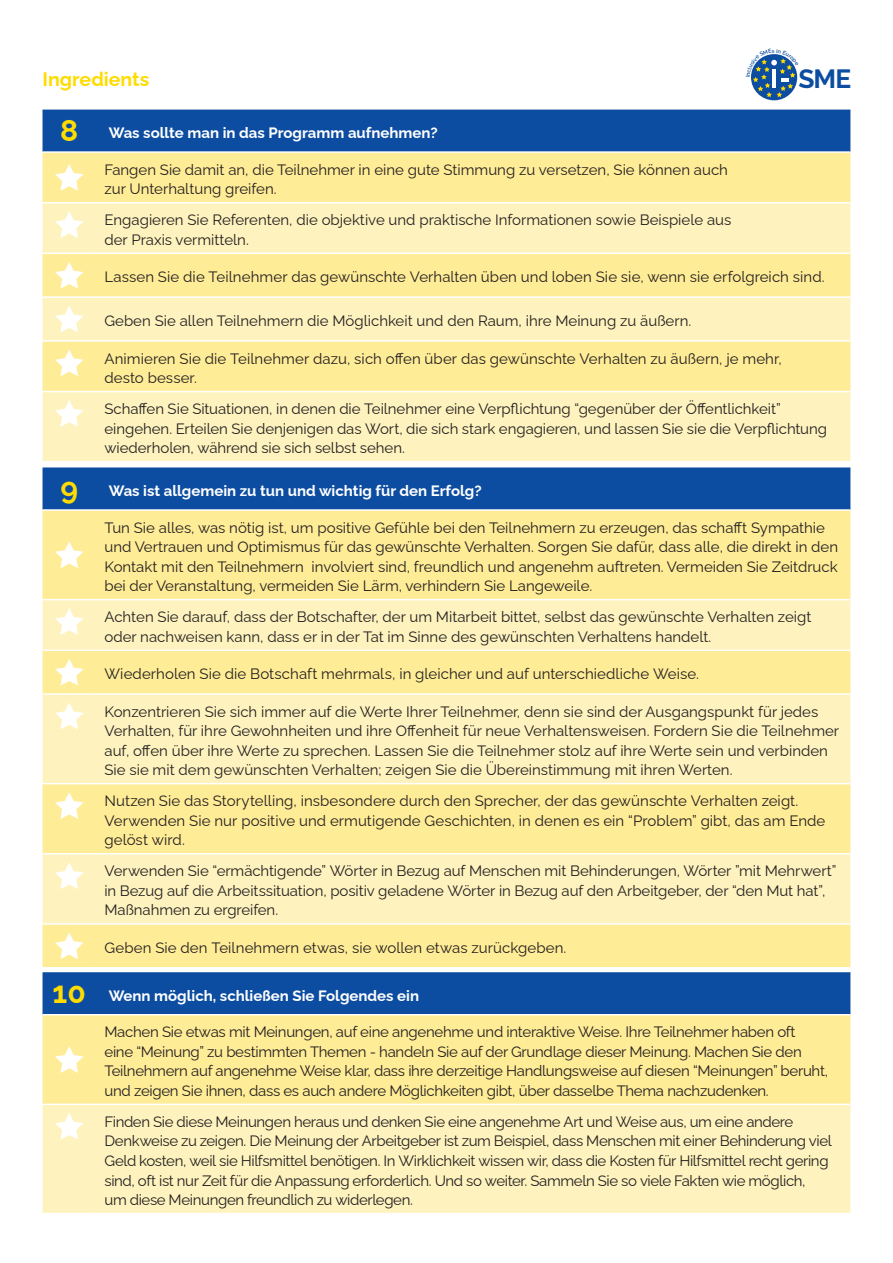
<style>
.page{position:relative;width:893px;height:1263px;background:#fff}
.page>*{position:absolute;margin:0;border:0;box-sizing:border-box;transform-origin:0 0}
.t1{font:700 30px "Raleway";color:#ffdc01}
.t2{font:700 26.25px "Raleway";color:#0d4da1}
.t3{font:700 19.5px "Raleway";color:#ffdc01}
.t4{font:15px/19.5px "Raleway";color:#231f20}
.t5{font:15px/19.5px "Raleway";letter-spacing:-.025em;color:#231f20}
.t6{font:15px/19.5px "Raleway";letter-spacing:-.02em;color:#231f20}
.t7{font:700 15px "Raleway";color:#fff}
</style>
<div class="page">
<div style="left:751px;top:54px;width:46px;height:46px;background:#0d4da1;border-radius:50%"></div>
<div style="left:43px;top:110px;width:807px;height:41px;background:#0d4da1"></div>
<div style="left:43px;top:153px;width:807px;height:49px;background:#ffec96"></div>
<svg style="left:43px;top:203px;width:807px;height:258px;background:#fef0b0"></svg>
<hr style="left:43px;top:253px;width:53px;height:1px;background:#fff">
<hr style="left:96px;top:253px;width:754px;height:1px;background:#fff">
<hr style="left:43px;top:296px;width:53px;height:2px;background:#fff">
<hr style="left:96px;top:296px;width:754px;height:2px;background:#fff">
<hr style="left:43px;top:340px;width:53px;height:2px;background:#fff">
<hr style="left:96px;top:340px;width:754px;height:2px;background:#fff">
<hr style="left:43px;top:391px;width:53px;height:1px;background:#fff">
<hr style="left:96px;top:391px;width:754px;height:1px;background:#fff">
<svg style="left:55px;top:164px;width:28px;height:27px"></svg>
<svg style="left:55px;top:211px;width:28px;height:27px"></svg>
<svg style="left:55px;top:262px;width:28px;height:27px"></svg>
<svg style="left:55px;top:306px;width:28px;height:26px"></svg>
<svg style="left:55px;top:349px;width:28px;height:27px"></svg>
<svg style="left:55px;top:400px;width:28px;height:27px"></svg>
<div style="left:43px;top:972px;width:807px;height:42px;background:#0d4da1"></div>
<div style="left:43px;top:1015px;width:807px;height:88px;background:#ffec96"></div>
<div style="left:43px;top:1105px;width:807px;height:108px;background:#fef3be"></div>
<svg style="left:55px;top:1046px;width:28px;height:27px"></svg>
<svg style="left:55px;top:1113px;width:28px;height:27px"></svg>
<div style="left:43px;top:467px;width:807px;height:42px;background:#0d4da1"></div>
<div style="left:43px;top:511px;width:807px;height:456px;background:#ffec96"></div>
<svg style="left:43px;top:600px;width:807px;height:323px;background:#fef0b0"></svg>
<hr style="left:43px;top:599px;width:53px;height:1px;background:#fff">
<hr style="left:96px;top:599px;width:754px;height:1px;background:#fff">
<hr style="left:43px;top:649px;width:53px;height:2px;background:#fff">
<hr style="left:96px;top:649px;width:754px;height:2px;background:#fff">
<hr style="left:43px;top:693px;width:53px;height:2px;background:#fff">
<hr style="left:96px;top:693px;width:754px;height:2px;background:#fff">
<hr style="left:43px;top:783px;width:53px;height:1px;background:#fff">
<hr style="left:96px;top:783px;width:754px;height:1px;background:#fff">
<hr style="left:43px;top:853px;width:53px;height:1px;background:#fff">
<hr style="left:96px;top:853px;width:754px;height:1px;background:#fff">
<hr style="left:43px;top:923px;width:53px;height:2px;background:#fff">
<hr style="left:96px;top:923px;width:754px;height:2px;background:#fff">
<svg style="left:55px;top:541px;width:28px;height:27px"></svg>
<svg style="left:55px;top:608px;width:28px;height:27px"></svg>
<svg style="left:55px;top:659px;width:28px;height:26px"></svg>
<svg style="left:55px;top:702px;width:28px;height:27px"></svg>
<svg style="left:55px;top:792px;width:28px;height:27px"></svg>
<svg style="left:55px;top:862px;width:28px;height:27px"></svg>
<svg style="left:55px;top:932px;width:28px;height:27px"></svg>
<svg style="left:751px;top:54px;width:47px;height:43px"></svg>
<p class="t3" style="left:43px;top:64px;width:108px">Ingredients</p>
<p class="t2" style="left:798px;top:63px;width:54px">SME</p>
<p class="t1" style="left:60px;top:106px;width:20px">8</p>
<p class="t7" style="left:109px;top:121px;width:330px">Was sollte man in das Programm aufnehmen?</p>
<p class="t4" style="left:104px;top:158px;width:625px">Fangen Sie damit an, die Teilnehmer in eine gute Stimmung zu versetzen, Sie können auch</p>
<p class="t4" style="left:104px;top:177px;width:174px">zur Unterhaltung greifen.</p>
<p class="t4" style="left:104px;top:209px;width:628px">Engagieren Sie Referenten, die objektive und praktische Informationen sowie Beispiele aus</p>
<p class="t4" style="left:104px;top:228px;width:146px">der Praxis vermitteln.</p>
<p class="t4" style="left:104px;top:266px;width:722px">Lassen Sie die Teilnehmer das gewünschte Verhalten üben und loben Sie sie, wenn sie erfolgreich sind.</p>
<p class="t4" style="left:104px;top:309px;width:588px">Geben Sie allen Teilnehmern die Möglichkeit und den Raum, ihre Meinung zu äußern.</p>
<p class="t4" style="left:104px;top:347px;width:679px">Animieren Sie die Teilnehmer dazu, sich offen über das gewünschte Verhalten zu äußern, je mehr,</p>
<p class="t4" style="left:104px;top:366px;width:94px">desto besser.</p>
<p class="t4" style="left:104px;top:397px;width:724px">Schaffen Sie Situationen, in denen die Teilnehmer eine Verpflichtung “gegenüber der Öffentlichkeit” eingehen. Erteilen Sie denjenigen das Wort, die sich stark engagieren, und lassen Sie sie die Verpflichtung wiederholen, während sie sich selbst sehen.</p>
<p class="t1" style="left:60px;top:464px;width:19px">9</p>
<p class="t7" style="left:109px;top:478px;width:374px">Was ist allgemein zu tun und wichtig für den Erfolg?</p>
<p class="t4" style="left:104px;top:516px;width:735px">Tun Sie alles, was nötig ist, um positive Gefühle bei den Teilnehmern zu erzeugen, das schafft Sympathie und Vertrauen und Optimismus für das gewünschte Verhalten. Sorgen Sie dafür, dass alle, die direkt in den Kontakt mit den Teilnehmern involviert sind, freundlich und angenehm auftreten. Vermeiden Sie Zeitdruck bei der Veranstaltung, vermeiden Sie Lärm, verhindern Sie Langeweile.</p>
<p class="t4" style="left:104px;top:605px;width:708px">Achten Sie darauf, dass der Botschafter, der um Mitarbeit bittet, selbst das gewünschte Verhalten zeigt oder nachweisen kann, dass er in der Tat im Sinne des gewünschten Verhaltens handelt.</p>
<p class="t4" style="left:104px;top:662px;width:596px">Wiederholen Sie die Botschaft mehrmals, in gleicher und auf unterschiedliche Weise.</p>
<p class="t4" style="left:104px;top:700px;width:736px">Konzentrieren Sie sich immer auf die Werte Ihrer Teilnehmer, denn sie sind der Ausgangspunkt für jedes Verhalten, für ihre Gewohnheiten und ihre Offenheit für neue Verhaltensweisen. Fordern Sie die Teilnehmer auf, offen über ihre Werte zu sprechen. Lassen Sie die Teilnehmer stolz auf ihre Werte sein und verbinden Sie sie mit dem gewünschten Verhalten; zeigen Sie die Übereinstimmung mit ihren Werten.</p>
<p class="t4" style="left:104px;top:789px;width:722px">Nutzen Sie das Storytelling, insbesondere durch den Sprecher, der das gewünschte Verhalten zeigt.<br>Verwenden Sie nur positive und ermutigende Geschichten, in denen es ein “Problem” gibt, das am Ende gelöst wird.</p>
<p class="t4" style="left:104px;top:860px;width:734px">Verwenden Sie “ermächtigende” Wörter in Bezug auf Menschen mit Behinderungen, Wörter ”mit Mehrwert” in Bezug auf die Arbeitssituation, positiv geladene Wörter in Bezug auf den Arbeitgeber, der “den Mut hat”,<br>Maßnahmen zu ergreifen.</p>
<p class="t4" style="left:104px;top:936px;width:463px">Geben Sie den Teilnehmern etwas, sie wollen etwas zurückgeben.</p>
<p class="t1" style="left:53px;top:969px;width:35px">10</p>
<p class="t7" style="left:109px;top:983px;width:312px">Wenn möglich, schließen Sie Folgendes ein</p>
<p class="t6" style="left:104px;top:1021px;width:725px">Machen Sie etwas mit Meinungen, auf eine angenehme und interaktive Weise. Ihre Teilnehmer haben oft<br>eine “Meinung” zu bestimmten Themen - handeln Sie auf der Grundlage dieser Meinung. Machen Sie den Teilnehmern auf angenehme Weise klar, dass ihre derzeitige Handlungsweise auf diesen “Meinungen” beruht, und zeigen Sie ihnen, dass es auch andere Möglichkeiten gibt, über dasselbe Thema nachzudenken.</p>
<p class="t5" style="left:104px;top:1110px;width:729px">Finden Sie diese Meinungen heraus und denken Sie eine angenehme Art und Weise aus, um eine andere Denkweise zu zeigen. Die Meinung der Arbeitgeber ist zum Beispiel, dass Menschen mit einer Behinderung viel Geld kosten, weil sie Hilfsmittel benötigen. In Wirklichkeit wissen wir, dass die Kosten für Hilfsmittel recht gering sind, oft ist nur Zeit für die Anpassung erforderlich. Und so weiter. Sammeln Sie so viele Fakten wie möglich,</p>
<p class="t5" style="left:104px;top:1188px;width:310px">um diese Meinungen freundlich zu widerlegen.</p>
</div>
